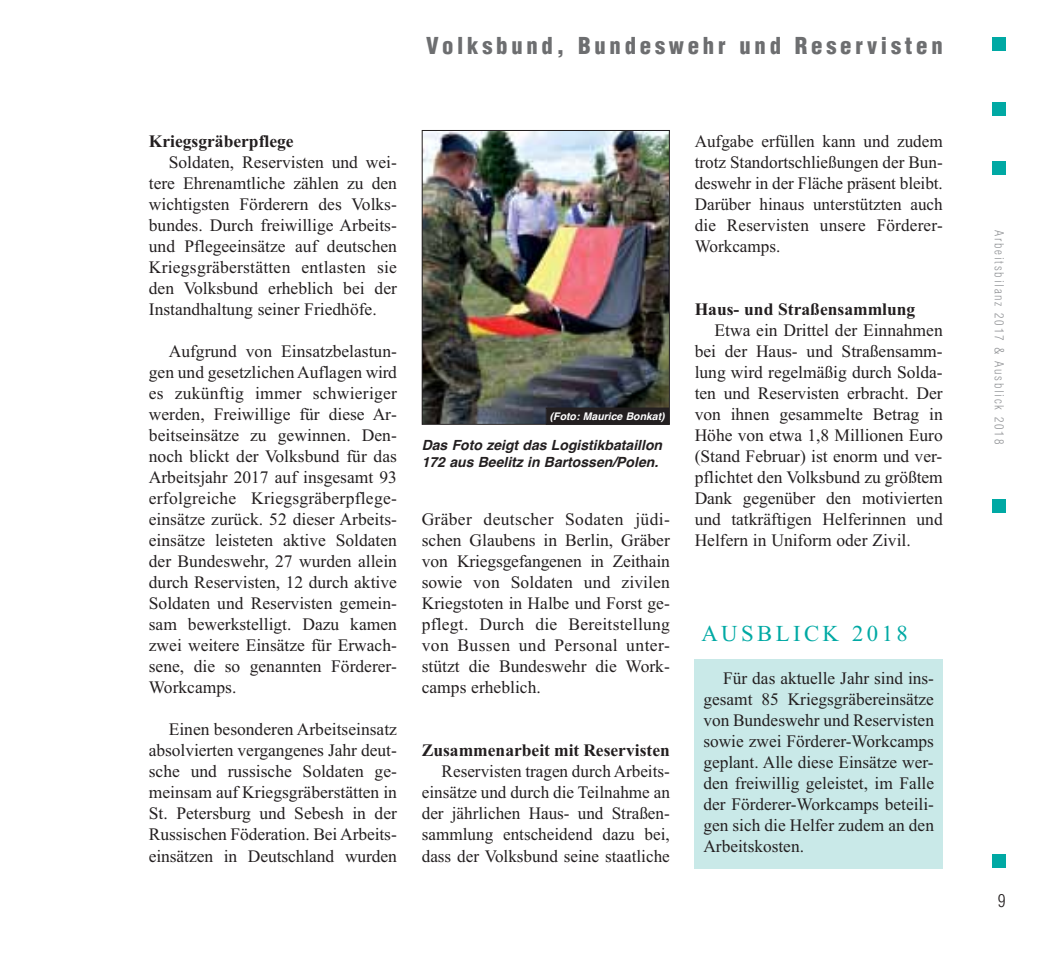
<style>
.page{position:relative;width:1042px;height:953px;background:#fff}
.page>*{position:absolute;margin:0;border:0;box-sizing:border-box;transform-origin:0 0}
.t1{font:900 condensed 22.75px "Helvetica";letter-spacing:.165em;color:#6d6e70}
.t2{font:22.75px "Times";letter-spacing:.15em;color:#00a9a4}
.t3{font:17.5px/21px "Times";color:#231f20;text-align:justify}
.t4{font:700 17.5px "Times New Roman";color:#231f20}
.t5{font:300 condensed 17.5px "Helvetica";color:#231f20}
.t6{font:italic 700 14px/17.5px "Helvetica";color:#231f20}
.t7{font:300 condensed 12.25px "Helvetica";letter-spacing:.145em;color:#939598}
.t8{font:italic 700 10.5px "Helvetica";color:#fff}
</style>
<div class="page">
<div style="left:992px;top:37px;width:14px;height:14px;background:#00a9a4"></div>
<div style="left:992px;top:161px;width:14px;height:14px;background:#00a9a4"></div>
<div style="left:992px;top:499px;width:14px;height:13px;background:#00a9a4"></div>
<div style="left:992px;top:853px;width:14px;height:14px;background:#00a9a4"></div>
<div style="left:992px;top:102px;width:14px;height:13px;background:#00a9a4"></div>
<div style="left:694px;top:659px;width:249px;height:209px;background:#c9e9e8"></div>
<img style="left:424px;top:132px;width:244px;height:291px">
<div style="left:422px;top:130px;width:248px;height:295px;border:1px solid #231f20"></div>
<div style="left:547px;top:408px;width:121px;height:16px;background:#231f20"></div>
<div style="left:546px;top:407px;width:123px;height:18px;border:1px solid #231f20"></div>
<h1 class="t1" style="left:426px;top:37px;width:518px">Volksbund, Bundeswehr und Reservisten</h1>
<p class="t4" style="left:149px;top:135px;width:146px">Kriegsgräberpflege</p>
<p class="t3" style="left:149px;top:153px;width:250px;text-indent:20px">Soldaten, Reservisten und wei&shy;tere Ehrenamtliche zählen zu den wichtigsten Förderern des Volks - bun des. Durch freiwillige Arbeits&shy;und Pflegeeinsätze auf deutschen Kriegsgräberstätten entlasten sie den Volksbund erheblich bei der Instandhaltung seiner Friedhöfe.</p>
<p class="t3" style="left:149px;top:342px;width:250px;text-indent:20px">Aufgrund von Einsatzbelas tun - gen und gesetzlichen Auflagen wird es zukünftig immer schwieriger werden, Freiwillige für diese Ar - beitseinsätze zu gewinnen. Den - noch blickt der Volksbund für das Arbeitsjahr 2017 auf insgesamt 93 erfolgreiche Kriegsgräberpfle ge - einsätze zurück. 52 dieser Arbeits - ein sätze leisteten aktive Soldaten der Bundeswehr, 27 wurden allein durch Reservisten, 12 durch aktive Soldaten und Reservisten gemein&shy;sam bewerkstelligt. Dazu kamen zwei weitere Einsätze für Er wach - se ne, die so genannten Förderer-Work camps.</p>
<p class="t3" style="left:149px;top:720px;width:250px;text-indent:20px">Einen besonderen Arbeitseinsatz absolvierten vergangenes Jahr deut - sche und russische Sol da ten ge - mein sam auf Kriegsgräber stät ten in St. Peters burg und Sebesh in der Russischen Föderation. Bei Ar beits - einsätzen in Deutschland wurden</p>
<p class="t8" style="left:550px;top:412px;width:116px">(Foto: Maurice Bonkat)</p>
<p class="t6" style="left:422px;top:437px;width:242px">Das Foto zeigt das Logistikbataillon<br>172 aus Beelitz in Bartossen/Polen.</p>
<p class="t3" style="left:422px;top:510px;width:250px">Gräber deutscher Sodaten jüdi&shy;schen Glaubens in Berlin, Gräber von Kriegs ge fan ge nen in Zeit hain so wie von Soldaten und zivilen Kriegs toten in Halbe und Forst ge - pflegt. Durch die Be reit stel lung von Bus sen und Per sonal unter&shy;stützt die Bun deswehr die Work - camps erheblich.</p>
<p class="t4" style="left:422px;top:744px;width:250px">Zusammenarbeit mit Reservisten</p>
<p class="t3" style="left:422px;top:762px;width:250px;text-indent:20px">Reservisten tragen durch Ar beits - einsätze und durch die Teilnahme an der jährlichen Haus- und Stra ßen - samm lung entscheidend dazu bei, dass der Volksbund seine staatliche</p>
<p class="t3" style="left:695px;top:132px;width:250px">Aufgabe erfüllen kann und zudem trotz Standortschließungen der Bun - des wehr in der Fläche präsent bleibt.<br>Darüber hinaus unterstützten auch die Reservisten unsere Förderer-Work camps.</p>
<p class="t4" style="left:694px;top:303px;width:222px">Haus- und Straßensammlung</p>
<p class="t3" style="left:694px;top:321px;width:250px;text-indent:20px">Etwa ein Drittel der Einnahmen bei der Haus- und Stra ßen samm - lung wird regelmäßig durch Sol da - ten und Reservisten erbracht. Der von ihnen gesammelte Betrag in Hö he von etwa 1,8 Millionen Euro (Stand Februar) ist enorm und ver&shy;pflichtet den Volksbund zu größtem Dank ge gen über den motivierten und tatkräf ti gen Helferinnen und Helfern in Uni form oder Zivil.</p>
<h1 class="t2" style="left:701px;top:625px;width:208px">AUSBLICK 2018</h1>
<p class="t3" style="left:703px;top:669px;width:232px;text-indent:20px">Für das aktuelle Jahr sind ins&shy;gesamt 85 Kriegsgräbereinsätze von Bundeswehr und Reservisten sowie zwei Förderer-Workcamps geplant. Alle diese Einsätze wer&shy;den freiwillig geleistet, im Falle der Förderer-Workcamps beteili&shy;gen sich die Helfer zudem an den Arbeitskosten.</p>
<p class="t7" style="left:1005px;top:230px;width:216px;rotate:90deg">Arbeitsbilanz 2017 &amp; Ausblick 2018</p>
<p class="t5" style="left:997px;top:891px;width:9px">9</p>
</div>
